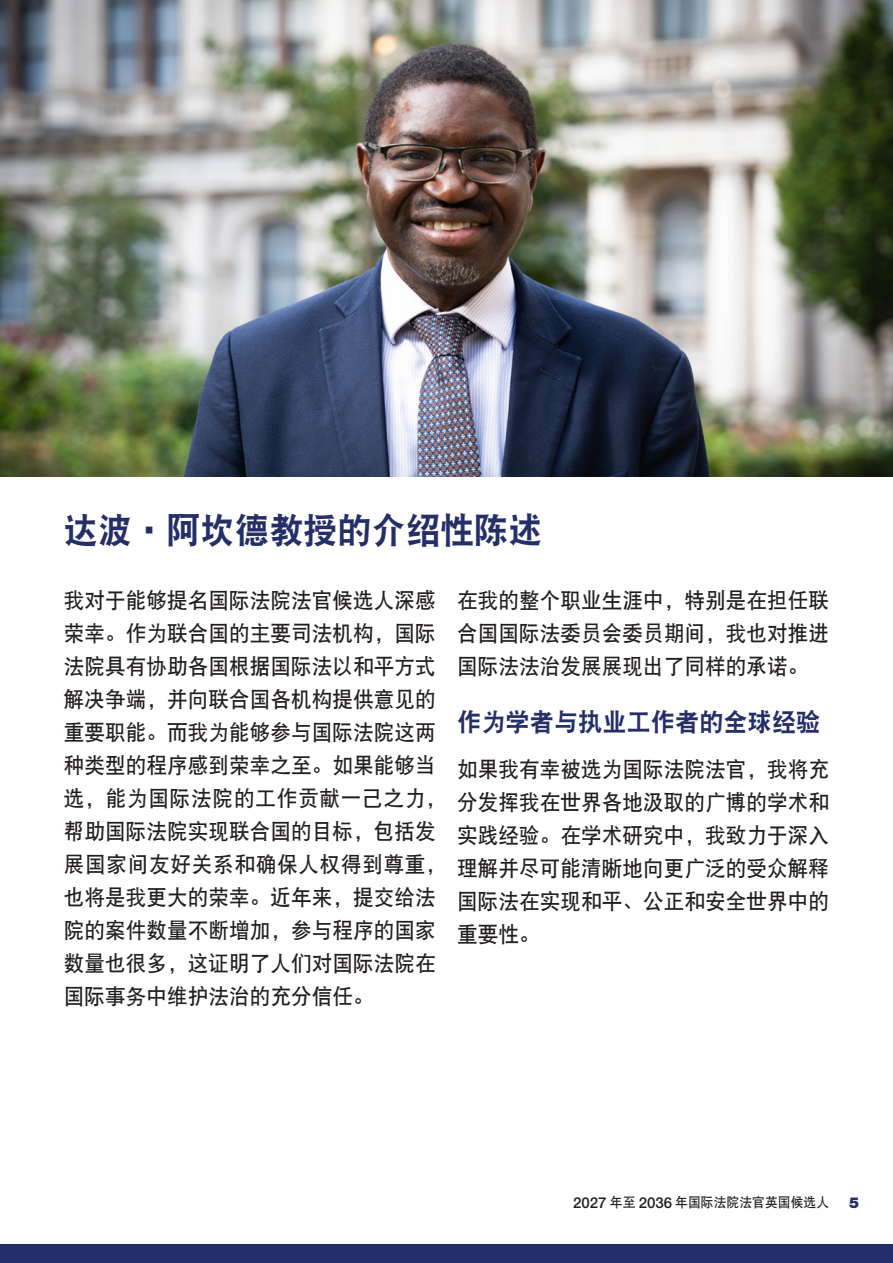
<style>
.page{position:relative;width:893px;height:1263px;background:#fff}
.page>*{position:absolute;margin:0;border:0;box-sizing:border-box;transform-origin:0 0}
.t1{font:36px "DFP Hei Std GB W9";color:#242f69;scale:.95 1}
.t2{font:25.5px "DFP Hei Std GB W9";color:#242f69;scale:.95 1}
.t3{font:21.75px/33px "DFP Hei Std GB W7";color:#231f20;text-align:justify;scale:.95 1}
.t4{font:900 15px "Helvetica Neue LT Pro";color:#242f69}
.t5{font:13.5px "DFP Hei Std GB W7";color:#231f20;scale:.95 1}
.s1{font-family:"Helvetica Neue S Md";font-size:15px}
</style>
<div class="page">
<img style="left:0;top:0;width:893px;height:476px">
<div style="left:0;top:1244px;width:893px;height:19px;background:#242f69"></div>
<h1 class="t1" style="left:64px;top:512px;width:505px">达波·阿坎德教授的介绍性陈述</h1>
<p class="t3" style="left:64px;top:584px;width:404px;text-align:left">我对于能够提名国际法院法官候选人深感荣幸。作为联合国的主要司法机构，国际法院具有协助各国根据国际法以和平方式解决争端，并向联合国各机构提供意见的重要职能。而我为能够参与国际法院这两种类型的程序感到荣幸之至。如果能够当选，能为国际法院的工作贡献一己之力，帮助国际法院实现联合国的目标，包括发展国家间友好关系和确保人权得到尊重，也将是我更大的荣幸。近年来，提交给法院的案件数量不断增加，参与程序的国家数量也很多，这证明了人们对国际法院在国际事务中维护法治的充分信任。</p>
<p class="t3" style="left:457px;top:584px;width:393px">在我的整个职业生涯中，特别是在担任联合国国际法委员会委员期间，我也对推进国际法法治发展展现出了同样的承诺。</p>
<p class="t2" style="left:457px;top:709px;width:384px">作为学者与执业工作者的全球经验</p>
<p class="t3" style="left:457px;top:753px;width:393px">如果我有幸被选为国际法院法官，我将充分发挥我在世界各地汲取的广博的学术和实践经验。在学术研究中，我致力于深入理解并尽可能清晰地向更广泛的受众解释国际法在实现和平、公正和安全世界中的重要性。</p>
<p class="t5" style="left:573px;top:1195px;width:271px"><span class="s1">2027</span> 年至 <span class="s1">2036</span> 年国际法院法官英国候选人</p>
<p class="t4" style="left:849px;top:1193px;width:12px">5</p>
</div>
